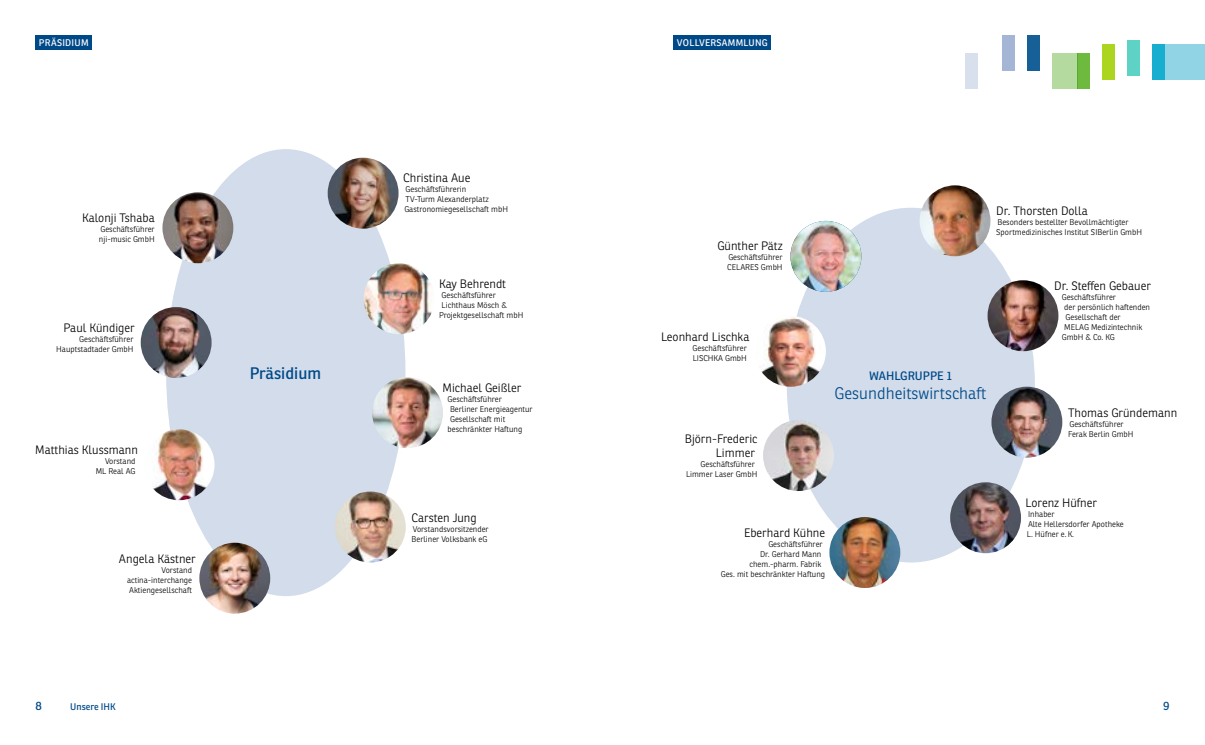
<style>
.page{position:relative;width:1205px;height:745px;background:#fff}
.page>*{position:absolute;margin:0;border:0;box-sizing:border-box;transform-origin:0 0}
.t1{font:300 16.25px "Ronnia";color:#004988}
.t2{font:16.25px "Ronnia";color:#004988}
.t3{font:300 11.88px/13.8px "Ronnia";color:#000;text-align:right}
.t4{font:11.88px "Ronnia";color:#004988}
.t5{font:9.38px "Ronnia";letter-spacing:.03em;color:#fff}
.t6{font:9.38px "Ronnia";color:#004988}
.t7{font:300 8.12px/10px "Ronnia";color:#000}
</style>
<div class="page">
<div style="left:1165px;top:44px;width:40px;height:36px;background:#90d4e5"></div>
<div style="left:1052px;top:53px;width:25px;height:36px;background:#b5daa0"></div>
<div style="left:965px;top:53px;width:12px;height:36px;background:#d4deec"></div>
<div style="left:1002px;top:35px;width:13px;height:36px;background:#a5b5d6"></div>
<div style="left:1027px;top:35px;width:13px;height:36px;background:#175f97"></div>
<div style="left:1077px;top:53px;width:13px;height:36px;background:#6dba3e"></div>
<div style="left:1102px;top:44px;width:13px;height:36px;background:#abd51f"></div>
<div style="left:1127px;top:40px;width:13px;height:35px;background:#5ed2c4"></div>
<div style="left:1152px;top:44px;width:13px;height:36px;background:#17aed0"></div>
<div style="left:166px;top:149px;width:239px;height:446px;background:#d2dcea;border-radius:50%"></div>
<img style="left:162px;top:192px;width:71px;height:71px;border-radius:35px">
<img style="left:144px;top:429px;width:71px;height:71px;border-radius:35px">
<img style="left:199px;top:542px;width:71px;height:71px;border-radius:35px">
<img style="left:328px;top:158px;width:70px;height:70px;border-radius:35px">
<img style="left:364px;top:263px;width:70px;height:71px;border-radius:35px">
<img style="left:372px;top:377px;width:71px;height:71px;border-radius:35px">
<img style="left:335px;top:491px;width:71px;height:71px;border-radius:35px">
<img style="left:141px;top:307px;width:71px;height:71px;border-radius:35px">
<div style="left:35px;top:35px;width:57px;height:15px;background:#004988"></div>
<div style="left:787px;top:207px;width:248px;height:355px;background:#d2dcea;border-radius:50%"></div>
<img style="left:919px;top:185px;width:71px;height:71px;border-radius:35px">
<div style="left:673px;top:35px;width:98px;height:15px;background:#004988"></div>
<img style="left:829px;top:516px;width:71px;height:71px;border-radius:35px">
<img style="left:755px;top:315px;width:71px;height:71px;border-radius:35px">
<img style="left:950px;top:482px;width:71px;height:71px;border-radius:35px">
<img style="left:987px;top:280px;width:71px;height:71px;border-radius:35px">
<img style="left:991px;top:386px;width:71px;height:71px;border-radius:35px">
<img style="left:790px;top:221px;width:71px;height:70px;border-radius:35px">
<img style="left:763px;top:420px;width:71px;height:70px;border-radius:35px">
<p class="t5" style="left:39px;top:37px;width:51px">PRÄSIDIUM</p>
<h2 class="t3" style="left:82px;top:210px;width:74px">Kalonji Tshaba</h2>
<p class="t7" style="left:99px;top:224px;width:57px">Geschäftsführer nji-music GmbH</p>
<h2 class="t3" style="left:64px;top:320px;width:73px">Paul Kündiger</h2>
<p class="t7" style="left:56px;top:333px;width:79px;text-align:right">Geschäftsführer<br>Hauptstadtader GmbH</p>
<h2 class="t3" style="left:35px;top:443px;width:104px">Matthias Klussmann</h2>
<p class="t7" style="left:96px;top:456px;width:41px;text-align:right">Vorstand<br>ML Real AG</p>
<h2 class="t3" style="left:119px;top:551px;width:78px">Angela Kästner</h2>
<p class="t7" style="left:127px;top:564px;width:67px;text-align:justify;text-indent:35px">Vorstand actina-interchange Aktiengesellschaft</p>
<h1 class="t2" style="left:250px;top:362px;width:73px">Präsidium</h1>
<h2 class="t3" style="left:403px;top:171px;width:69px">Christina Aue</h2>
<p class="t7" style="left:404px;top:184px;width:105px">Geschäftsführerin<br>TV-Turm Alexanderplatz<br>Gastronomiegesellschaft mbH</p>
<h2 class="t3" style="left:439px;top:277px;width:69px">Kay Behrendt</h2>
<p class="t7" style="left:442px;top:290px;width:56px">Geschäftsführer</p>
<p class="t7" style="left:442px;top:300px;width:67px">Lichthaus Mösch &amp;</p>
<p class="t7" style="left:439px;top:310px;width:86px">Projektgesellschaft mbH</p>
<h2 class="t3" style="left:443px;top:380px;width:80px">Michael Geißler</h2>
<p class="t7" style="left:448px;top:394px;width:56px">Geschäftsführer</p>
<p class="t7" style="left:450px;top:404px;width:84px">Berliner Energieagentur</p>
<p class="t7" style="left:450px;top:414px;width:57px">Gesellschaft mit</p>
<p class="t7" style="left:448px;top:424px;width:76px">beschränkter Haftung</p>
<h2 class="t3" style="left:412px;top:510px;width:67px">Carsten Jung</h2>
<p class="t7" style="left:412px;top:523px;width:79px">Vorstandsvorsitzender<br>Berliner Volksbank eG</p>
<p class="t5" style="left:677px;top:37px;width:92px">VOLLVERSAMMLUNG</p>
<h2 class="t3" style="left:717px;top:239px;width:67px">Günther Pätz</h2>
<p class="t7" style="left:727px;top:252px;width:57px">Geschäftsführer<br>CELARES GmbH</p>
<h2 class="t3" style="left:661px;top:330px;width:90px">Leonhard Lischka</h2>
<p class="t7" style="left:692px;top:343px;width:56px">Geschäftsführer<br>LISCHKA GmbH</p>
<h2 class="t3" style="left:685px;top:431px;width:74px">Björn-Frederic<br>Limmer</h2>
<p class="t7" style="left:686px;top:458px;width:73px;text-indent:15px">Geschäftsführer<br>Limmer Laser GmbH</p>
<h2 class="t3" style="left:744px;top:525px;width:83px">Eberhard Kühne</h2>
<p class="t7" style="left:768px;top:538px;width:56px">Geschäftsführer</p>
<p class="t7" style="left:760px;top:548px;width:63px">Dr. Gerhard Mann</p>
<p class="t7" style="left:749px;top:558px;width:73px">chem.-pharm. Fabrik</p>
<p class="t7" style="left:721px;top:568px;width:106px">Ges. mit beschränkter Haftung</p>
<h2 class="t3" style="left:996px;top:204px;width:93px">Dr. Thorsten Dolla</h2>
<p class="t7" style="left:996px;top:217px;width:147px">Besonders bestellter Bevollmächtigter<br>Sportmedizinisches Institut SIBerlin GmbH</p>
<h2 class="t4" style="left:869px;top:368px;width:84px">WAHLGRUPPE 1</h2>
<h1 class="t1" style="left:834px;top:383px;width:153px">Gesundheitswirtschaft</h1>
<h2 class="t3" style="left:1054px;top:279px;width:98px">Dr. Steffen Gebauer</h2>
<p class="t7" style="left:1062px;top:292px;width:56px">Geschäftsführer</p>
<p class="t7" style="left:1064px;top:302px;width:87px">der persönlich haftenden</p>
<p class="t7" style="left:1065px;top:312px;width:57px">Gesellschaft der</p>
<p class="t7" style="left:1064px;top:322px;width:80px">MELAG Medizintechnik</p>
<p class="t7" style="left:1062px;top:332px;width:55px">GmbH &amp; Co. KG</p>
<h2 class="t3" style="left:1068px;top:405px;width:111px">Thomas Gründemann</h2>
<p class="t7" style="left:1068px;top:418px;width:67px">Geschäftsführer<br>Ferak Berlin GmbH</p>
<h2 class="t3" style="left:1025px;top:495px;width:73px">Lorenz Hüfner</h2>
<p class="t7" style="left:1027px;top:508px;width:98px">Inhaber<br>Alte Hellersdorfer Apotheke<br>L. Hüfner e.K.</p>
<h2 class="t4" style="left:35px;top:697px;width:8px">8</h2>
<p class="t6" style="left:70px;top:699px;width:47px">Unsere IHK</p>
<h2 class="t4" style="left:1163px;top:697px;width:8px">9</h2>
</div>
